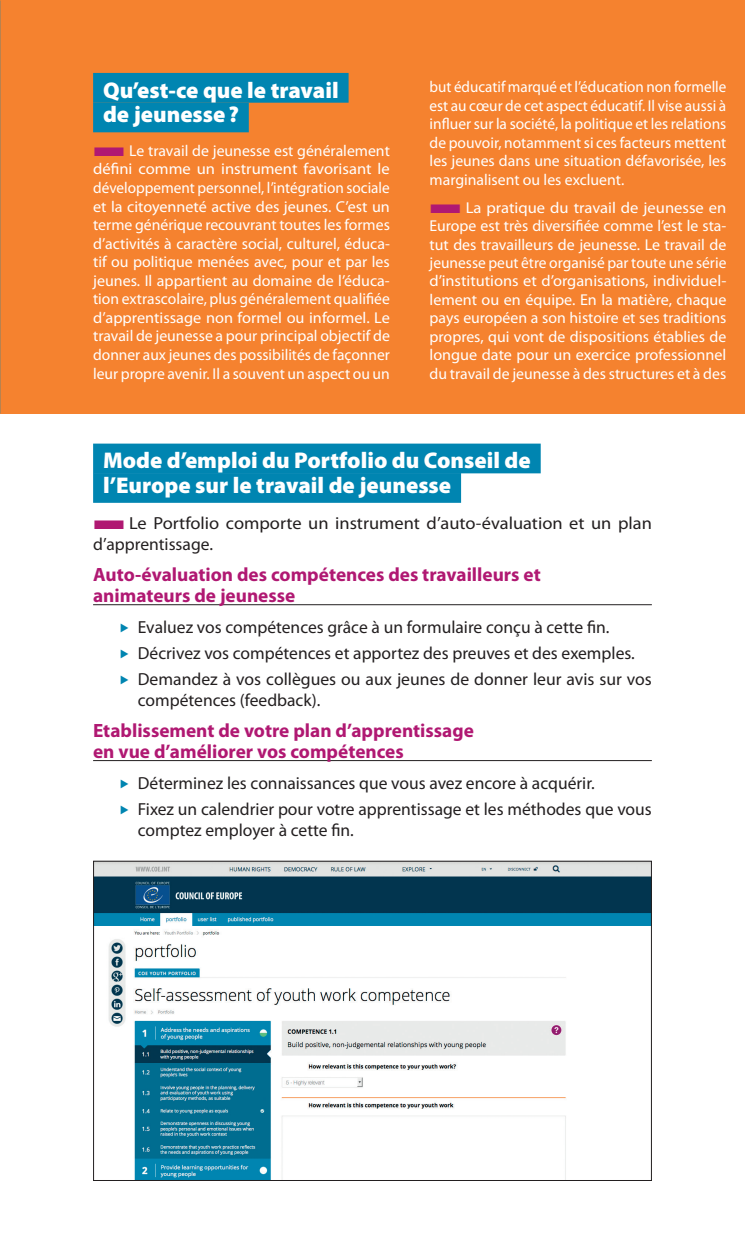
<style>
.page{position:relative;width:745px;height:1241px;background:#fff}
.page>*{position:absolute;margin:0;border:0;box-sizing:border-box;transform-origin:0 0}
.t1{font:900 22.75px/24.5px "Myriad Pro";color:#fff}
.t2{font:700 19.25px/21px "Myriad Pro";color:#b01872}
.t3{font:17.5px/25.9px "Myriad Pro";color:#231f20}
.t4{font:17.5px/21px "Myriad Pro";color:#231f20;scale:1.05 1}
.t5{font:15.75px/18.6px "Myriad Pro";color:#fff;text-align:justify}
.t6{font:15.75px/18.4px "Myriad Pro";color:#fff;text-align:justify;scale:1.05 1}
.t7{font:15.75px/18.4px "Myriad Pro";color:#fff;text-align:justify;scale:.96 1}
.s1{color:#b01872}
</style>
<div class="page">
<div style="left:93px;top:443px;width:447px;height:30px;background:#0085b1"></div>
<div style="left:93px;top:473px;width:368px;height:29px;background:#0085b1"></div>
<hr style="left:93px;top:604px;width:558px;height:1px;background:#231f20">
<hr style="left:93px;top:760px;width:558px;height:1px;background:#231f20">
<div style="left:0;top:0;width:744px;height:413px;background:#f5822f"></div>
<div style="left:93px;top:73px;width:255px;height:30px;background:#0085b1"></div>
<div style="left:93px;top:102px;width:156px;height:30px;background:#0085b1"></div>
<img style="left:95px;top:862px;width:554px;height:316px">
<h1 class="t1" style="left:103px;top:77px;width:237px">Qu’est-ce que le travail de jeunesse?</h1>
<p class="t5" style="left:93px;top:141px;width:298px"><span class="s1">■</span>Le travail de jeunesse est généralement défini comme un instrument favorisant le développement personnel, l’intégration sociale et la citoyenneté active des jeunes. C’est un terme générique recouvrant toutes les formes d’activités à caractère social, culturel, éduca&shy;tif ou politique menées avec, pour et par les jeunes. Il appartient au domaine de l’éduca&shy;tion extrascolaire, plus généralement qualifiée d’apprentissage non formel ou informel. Le travail de jeunesse a pour principal objectif de donner aux jeunes des possibilités de façonner leur propre avenir. Il a souvent un aspect ou un</p>
<p class="t7" style="left:429px;top:78px;width:310px">but éducatif marqué et l’éducation non formelle est au cœur de cet aspect éducatif. Il vise aussi à influer sur la société, la politique et les relations de pouvoir, notamment si ces facteurs mettent les jeunes dans une situation défavorisée, les marginalisent ou les excluent.</p>
<p class="t6" style="left:429px;top:198px;width:284px"><span class="s1">■</span>La pratique du travail de jeunesse en Europe est très diversifiée comme l’est le sta&shy;tut des travailleurs de jeunesse. Le travail de jeunesse peut être organisé par toute une série d’institutions et d’organisations, individuel&shy;lement ou en équipe. En la matière, chaque pays européen a son histoire et ses traditions propres, qui vont de dispositions établies de longue date pour un exercice professionnel du travail de jeunesse à des structures et à des</p>
<h1 class="t1" style="left:103px;top:447px;width:429px">Mode d’emploi du Portfolio du Conseil de l’Europe sur le travail de jeunesse</h1>
<p class="t4" style="left:93px;top:512px;width:533px"><span class="s1">■</span>Le Portfolio comporte un instrument d’auto-évaluation et un plan d’apprentissage.</p>
<p class="t2" style="left:93px;top:563px;width:449px">Auto-évaluation des compétences des travailleurs et animateurs de jeunesse</p>
<p class="t3" style="left:138px;top:613px;width:515px">Evaluez vos compétences grâce à un formulaire conçu à cette fin.<br>Décrivez vos compétences et apportez des preuves et des exemples.<br>Demandez à vos collègues ou aux jeunes de donner leur avis sur vos</p>
<p class="t3" style="left:138px;top:686px;width:184px">compétences (feedback).</p>
<p class="t2" style="left:93px;top:719px;width:382px">Etablissement de votre plan d’apprentissage en vue d’améliorer vos compétences</p>
<p class="t3" style="left:138px;top:769px;width:515px">Déterminez les connaissances que vous avez encore à acquérir.<br>Fixez un calendrier pour votre apprentissage et les méthodes que vous</p>
<p class="t3" style="left:138px;top:816px;width:217px">comptez employer à cette fin.</p>
</div>
